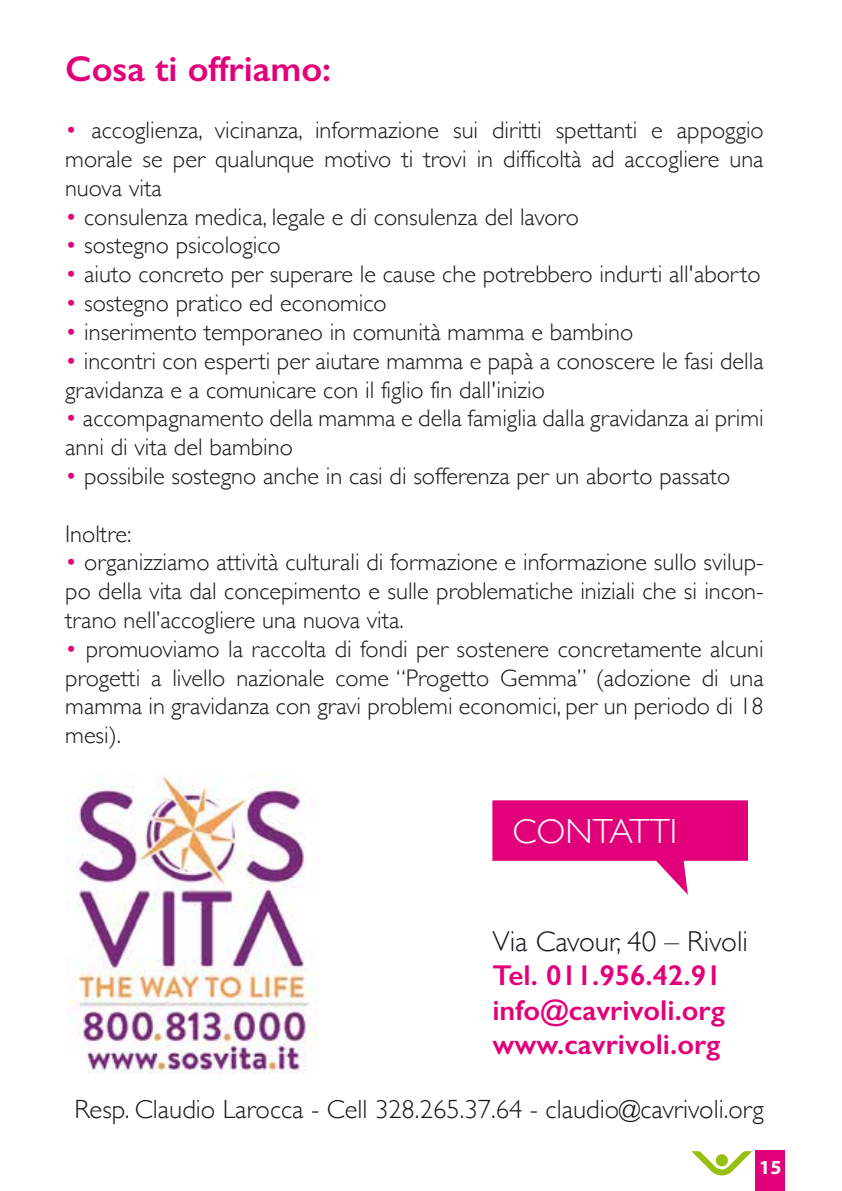
<style>
.page{position:relative;width:842px;height:1191px;background:#fff}
.page>*{position:absolute;margin:0;border:0;box-sizing:border-box;transform-origin:0 0}
.t1{font:600 36px "Gill Sans";color:#e2007a}
.t2{font:300 34.8px "Gill Sans";color:#fff}
.t3{font:600 28.8px/34.6px "Gill Sans";color:#e2007a}
.t4{font:300 28.8px "Gill Sans";color:#1a171c}
.t5{font:300 26.4px "Gill Sans";color:#1a171c}
.t6{font:300 24px/28.8px "Gill Sans";color:#1a171c;text-align:justify}
.t7{font:700 20px "Myriad Pro";color:#fff}
.s1{color:#e2007a}
</style>
<div class="page">
<svg style="left:492px;top:800px;width:256px;height:94px"></svg>
<svg style="left:691px;top:1151px;width:61px;height:24px"></svg>
<img style="left:65px;top:774px;width:253px;height:299px">
<div style="left:755px;top:1150px;width:30px;height:41px;background:#e2007a"></div>
<h1 class="t1" style="left:65px;top:47px;width:267px">Cosa ti offriamo:</h1>
<p class="t6" style="left:65px;top:115px;width:700px"><span class="s1">•</span> accoglienza, vicinanza, informazione sui diritti spettanti e appoggio morale se per qualunque motivo ti trovi in difficoltà ad accogliere una nuova vita</p>
<p class="t6" style="left:65px;top:201px;width:515px"><span class="s1">•</span> consulenza medica, legale e di consulenza del lavoro</p>
<p class="t6" style="left:65px;top:230px;width:217px"><span class="s1">•</span> sostegno psicologico</p>
<p class="t6" style="left:65px;top:259px;width:697px"><span class="s1">•</span> aiuto concreto per superare le cause che potrebbero indurti all'aborto</p>
<p class="t6" style="left:65px;top:288px;width:323px"><span class="s1">•</span> sostegno pratico ed economico</p>
<p class="t6" style="left:65px;top:316px;width:570px"><span class="s1">•</span> inserimento temporaneo in comunità mamma e bambino</p>
<p class="t6" style="left:65px;top:345px;width:700px"><span class="s1">•</span> incontri con esperti per aiutare mamma e papà a conoscere le fasi della gravidanza e a comunicare con il figlio fin dall'inizio</p>
<p class="t6" style="left:65px;top:403px;width:700px"><span class="s1">•</span> accompagnamento della mamma e della famiglia dalla gravidanza ai primi anni di vita del bambino</p>
<p class="t6" style="left:65px;top:460px;width:666px"><span class="s1">•</span> possibile sostegno anche in casi di sofferenza per un aborto passato</p>
<p class="t6" style="left:65px;top:518px;width:68px">Inoltre:</p>
<p class="t6" style="left:65px;top:547px;width:700px"><span class="s1">•</span> organizziamo attività culturali di formazione e informazione sullo svilup&shy;po della vita dal concepimento e sulle problematiche iniziali che si incon&shy;trano nell’accogliere una nuova vita.</p>
<p class="t6" style="left:65px;top:633px;width:700px"><span class="s1">•</span> promuoviamo la raccolta di fondi per sostenere concretamente alcuni progetti a livello nazionale come “Progetto Gemma” (adozione di una mamma in gravidanza con gravi problemi economici, per un periodo di 18 mesi).</p>
<h2 class="t2" style="left:512px;top:804px;width:166px">CONTATTI</h2>
<p class="t4" style="left:492px;top:918px;width:257px">Via Cavour, 40 – Rivoli</p>
<p class="t3" style="left:492px;top:958px;width:234px">Tel. 011.956.42.91 info@cavrivoli.org www.cavrivoli.org</p>
<p class="t5" style="left:74px;top:1088px;width:691px">Resp. Claudio Larocca - Cell 328.265.37.64 - claudio@cavrivoli.org</p>
<p class="t7" style="left:759px;top:1154px;width:24px">15</p>
</div>
